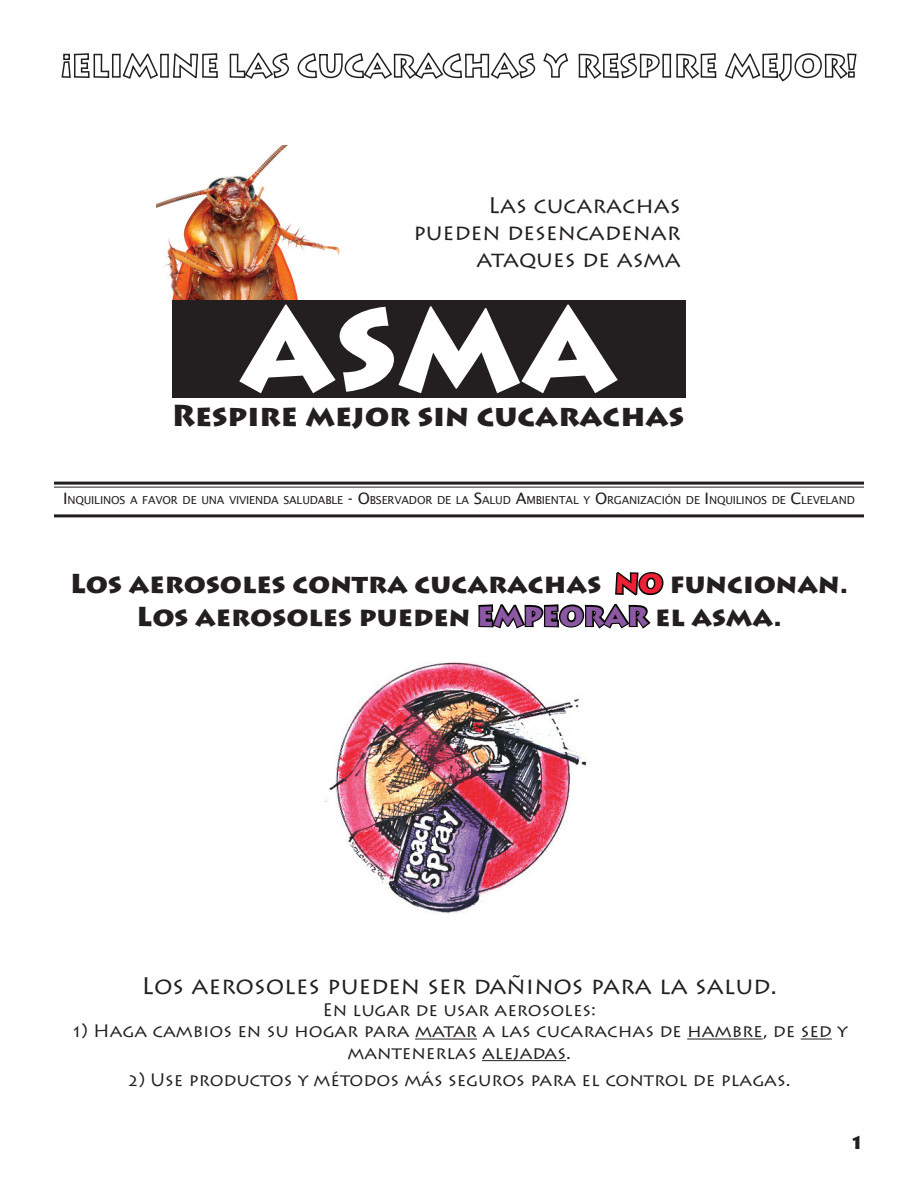
<style>
.page{position:relative;width:918px;height:1188px;background:#fff}
.page>*{position:absolute;margin:0;border:0;box-sizing:border-box;transform-origin:0 0}
.t1{font:900 114px "Lithos Pro";color:#fff}
.t2{font:900 30px "Lithos Pro";color:#231f20}
.t3{font:900 27px/32.4px "Lithos Pro";color:#231f20;text-align:center}
.t4{font:24px "Lithos Pro";color:#231f20}
.t5{font:22.5px/27px "Lithos Pro";color:#231f20;text-align:right}
.t6{font:18px/21.6px "Lithos Pro";color:#231f20;text-align:center}
.t7{font:900 18px "Lithos Pro";color:#231f20}
.t8{font:10.95px "Lucida Sans";letter-spacing:-.015em;color:#231f20}
.s1{font-size:15.75px}
.s2{color:#ed2037}
.s3{color:#8c58a4}
</style>
<div class="page">
<img style="left:157px;top:146px;width:183px;height:154px">
<div style="left:172px;top:300px;width:513px;height:98px;background:#231f20"></div>
<svg style="left:61px;top:53px;width:157px;height:26px"></svg>
<svg style="left:229px;top:52px;width:60px;height:27px"></svg>
<svg style="left:297px;top:52px;width:239px;height:27px"></svg>
<svg style="left:543px;top:53px;width:26px;height:25px"></svg>
<svg style="left:578px;top:53px;width:139px;height:26px"></svg>
<svg style="left:725px;top:53px;width:132px;height:29px"></svg>
<hr style="left:54px;top:482px;width:810px;height:3px;background:#231f20">
<hr style="left:54px;top:487px;width:810px;height:1px;background:#231f20">
<hr style="left:54px;top:514px;width:810px;height:3px;background:#231f20">
<img style="left:324px;top:662px;width:262px;height:252px">
<svg style="left:478px;top:572px;width:186px;height:57px"></svg>
<hr style="left:415px;top:1039px;width:62px;height:1px;background:#231f20">
<hr style="left:687px;top:1039px;width:76px;height:1px;background:#231f20">
<hr style="left:801px;top:1039px;width:31px;height:1px;background:#231f20">
<hr style="left:482px;top:1060px;width:84px;height:1px;background:#231f20">
<p class="t5" style="left:413px;top:192px;width:269px">Las cucarachas pueden desencadenar ataques de asma</p>
<h1 class="t1" style="left:239px;top:279px;width:380px">ASMA</h1>
<h2 class="t2" style="left:172px;top:397px;width:514px">Respire mejor sin cucarachas</h2>
<p class="t8" style="left:63px;top:494px;width:793px"><span class="s1">I</span>NQUI LI NOS A FAVOR DE UNA VIVI ENDA SALUDABLE <span class="s1">- O</span>BSERVADOR DE LA <span class="s1">S</span>ALUD <span class="s1">A</span>MBI ENTAL Y <span class="s1">O</span>RGANIZACIÓN DE <span class="s1">I</span>NQUI LI NOS DE <span class="s1">C</span>LEVELAND</p>
<h3 class="t3" style="left:70px;top:568px;width:780px">Los aerosoles contra cucarachas <span class="s2">NO</span> funcionan.<br>Los aerosoles pueden <span class="s3">EMPEORAR</span> el asma.</h3>
<h3 class="t4" style="left:142px;top:972px;width:637px">Los aerosoles pueden ser dañinos para la salud.</h3>
<p class="t6" style="left:322px;top:999px;width:275px">En lugar de usar aerosoles:</p>
<p class="t6" style="left:71px;top:1020px;width:779px">1) Haga cambios en su hogar para matar a las cucarachas de hambre, de sed y mantenerlas alejadas.</p>
<p class="t6" style="left:128px;top:1069px;width:664px">2) Use productos y métodos más seguros para el control de plagas.</p>
<p class="t7" style="left:849px;top:1131px;width:16px">1</p>
</div>
